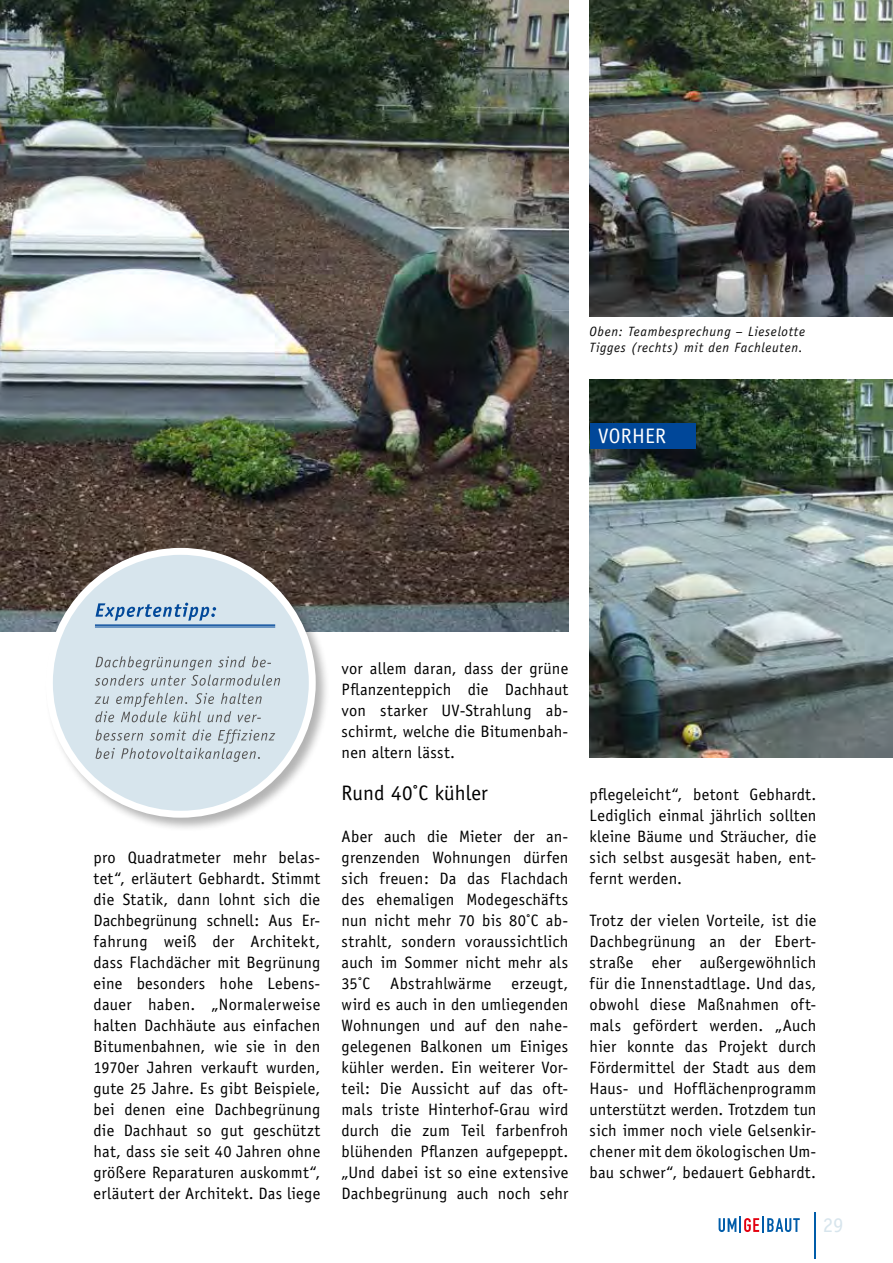
<style>
.page{position:relative;width:893px;height:1263px;background:#fff}
.page>*{position:absolute;margin:0;border:0;box-sizing:border-box;transform-origin:0 0}
.t1{font:21px "Officina Sans";letter-spacing:.005em;color:#000}
.t2{font:21px "Officina Sans";color:#fff}
.t3{font:21px "Officina Sans";color:#d7e5ed}
.t4{font:16.5px/21px "Officina Sans";letter-spacing:.01em;color:#000;text-align:justify}
.t5{font:italic 13.5px/16.2px "Officina Sans";letter-spacing:.05em;color:#0a0a0a}
</style>
<div class="page">
<svg style="left:719px;top:1216px;width:81px;height:17px"></svg>
<hr style="left:814px;top:1212px;width:1px;height:47px;background:#005ca9">
<img style="left:0;top:0;width:568px;height:632px">
<img style="left:590px;top:0;width:303px;height:317px">
<img style="left:590px;top:380px;width:303px;height:378px">
<div style="left:590px;top:423px;width:105px;height:26px;background:#004799"></div>
<div style="left:44px;top:546px;width:286px;height:286px;background:#000;opacity:.3"></div>
<div style="left:49px;top:551px;width:263px;height:263px;background:#d7e5ed;border-radius:50%"></div>
<div style="left:46px;top:548px;width:270px;height:270px;border:7px solid #fff;border-radius:50%"></div>
<hr style="left:95px;top:624px;width:180px;height:2px;background:#004799">
<hr style="left:95px;top:627px;width:180px;height:1px;background:#004799">
<svg style="left:96px;top:603px;width:120px;height:18px"></svg>
<svg style="left:96px;top:729px;width:179px;height:33px"></svg>
<svg style="left:95px;top:693px;width:167px;height:29px"></svg>
<svg style="left:95px;top:656px;width:185px;height:30px"></svg>
<p class="t5" style="left:590px;top:324px;width:217px">Oben: Teambesprechung – Lieselotte<br>Tigges (rechts) mit den Fachleuten.</p>
<p class="t2" style="left:598px;top:423px;width:69px">vorHER</p>
<p class="t4" style="left:94px;top:847px;width:228px">pro Quadratmeter mehr belas&shy;tet“, erläutert Gebhardt. Stimmt die Statik, dann lohnt sich die Dachbegrünung schnell: Aus Er&shy;fahrung weiß der Architekt, dass Flachdächer mit Begrünung eine besonders hohe Lebens&shy;dauer haben. „Normalerweise halten Dachhäute aus einfachen Bitumenbahnen, wie sie in den 1970er Jahren verkauft wurden, gute 25 Jahre. Es gibt Beispiele, bei denen eine Dachbegrünung die Dachhaut so gut geschützt hat, dass sie seit 40 Jahren ohne größere Reparaturen auskommt“, erläutert der Architekt. Das liege</p>
<p class="t4" style="left:342px;top:658px;width:228px">vor allem daran, dass der grüne Pflanzenteppich die Dachhaut von starker UV-Strahlung ab&shy;schirmt, welche die Bitumenbah&shy;nen altern lässt.</p>
<p class="t1" style="left:342px;top:780px;width:148px">Rund 40˚C kühler</p>
<p class="t4" style="left:342px;top:826px;width:228px">Aber auch die Mieter der an&shy;grenzenden Wohnungen dürfen sich freuen: Da das Flachdach des ehemaligen Modegeschäfts nun nicht mehr 70 bis 80˚C ab&shy;strahlt, sondern voraussichtlich auch im Sommer nicht mehr als 35˚C Abstrahlwärme erzeugt, wird es auch in den umliegenden Wohnungen und auf den nahe&shy;gelegenen Balkonen um Einiges kühler werden. Ein weiterer Vor&shy;teil: Die Aussicht auf das oft&shy;mals triste Hinterhof-Grau wird durch die zum Teil farbenfroh blühenden Pflanzen aufgepeppt. „Und dabei ist so eine extensive Dachbegrünung auch noch sehr</p>
<p class="t4" style="left:590px;top:784px;width:228px">pflegeleicht“, betont Gebhardt.<br>Lediglich einmal jährlich sollten kleine Bäume und Sträucher, die sich selbst ausgesät haben, ent&shy;fernt werden.</p>
<p class="t4" style="left:590px;top:910px;width:228px">Trotz der vielen Vorteile, ist die Dachbegrünung an der Ebert&shy;straße eher außergewöhnlich für die Innenstadtlage. Und das, obwohl diese Maßnahmen oft&shy;mals gefördert werden. „Auch hier konnte das Projekt durch Fördermittel der Stadt aus dem Haus- und Hofflächenprogramm unterstützt werden. Trotzdem tun sich immer noch viele Gelsenkir&shy;chener mit dem ökologischen Um&shy;bau schwer“, bedauert Gebhardt.</p>
<p class="t3" style="left:823px;top:1212px;width:22px">29</p>
</div>
